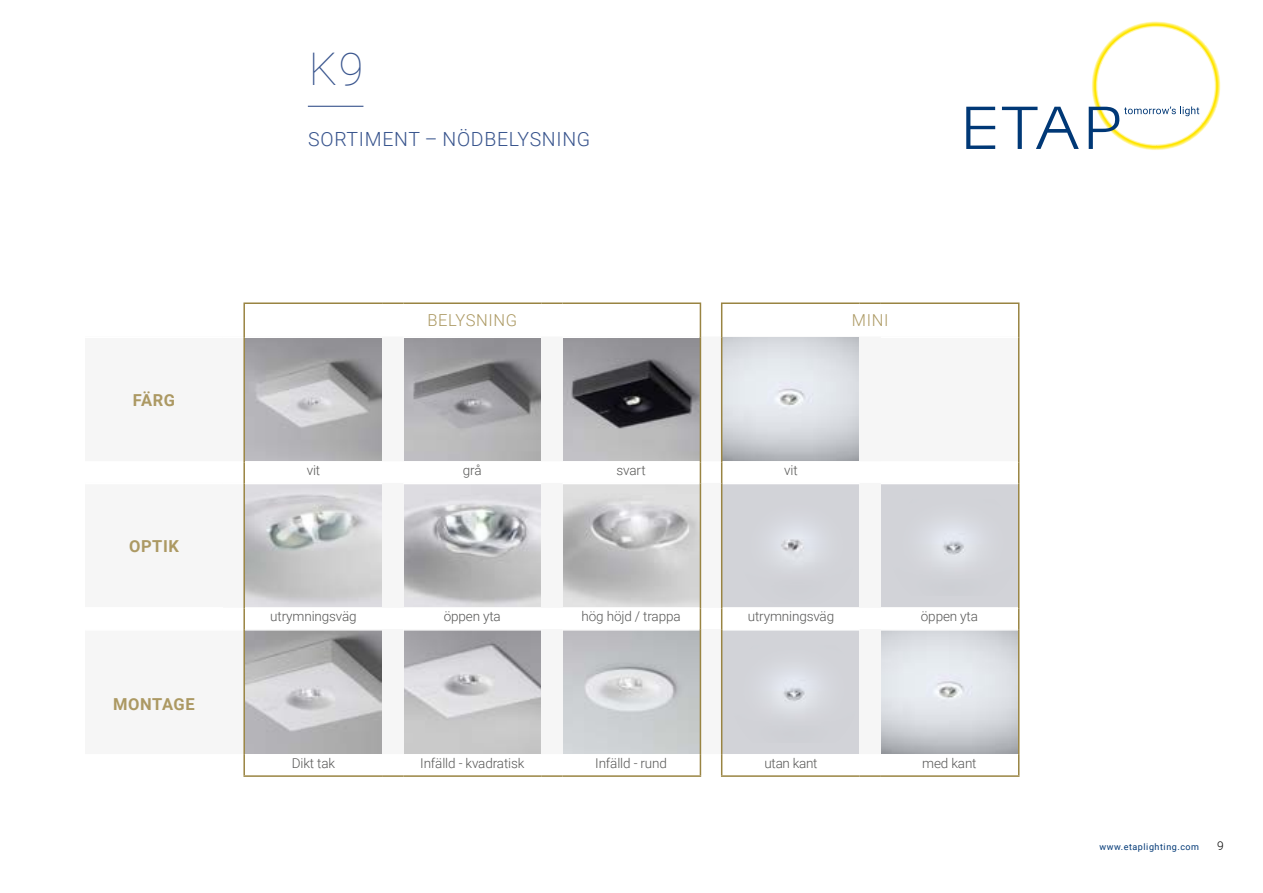
<style>
.page{position:relative;width:1263px;height:893px;background:#fff}
.page>*{position:absolute;margin:0;border:0;box-sizing:border-box;transform-origin:0 0}
.t1{font:100 45px "Roboto";color:#38548d}
.t2{font:300 19.5px "Roboto";letter-spacing:.035em;color:#38548d}
.t3{font:700 16.5px "Roboto";letter-spacing:.035em;color:#ac9963}
.t4{font:300 16.5px "Roboto";letter-spacing:.035em;color:#ac9963}
.t5{font:300 13.5px "Roboto";letter-spacing:-.01em;color:#575756}
.t6{font:300 12px "Roboto";color:#000}
.t7{font:9px "Roboto";letter-spacing:.06em;color:#003876}
</style>
<div class="page">
<svg style="left:966px;top:107px;width:29px;height:42px"></svg>
<svg style="left:1002px;top:107px;width:77px;height:42px"></svg>
<svg style="left:1089px;top:21px;width:132px;height:129px"></svg>
<svg style="left:404px;top:461px;width:455px;height:314px"></svg>
<img style="left:245px;top:338px;width:136px;height:123px">
<img style="left:404px;top:338px;width:136px;height:123px">
<img style="left:563px;top:338px;width:136px;height:123px">
<img style="left:723px;top:337px;width:136px;height:124px">
<img style="left:245px;top:484px;width:136px;height:123px">
<img style="left:404px;top:484px;width:136px;height:123px">
<img style="left:563px;top:484px;width:136px;height:123px">
<div style="left:723px;top:484px;width:136px;height:123px;background:#d2d3d8"></div>
<img style="left:771px;top:523px;width:51px;height:42px">
<div style="left:882px;top:484px;width:136px;height:123px;background:#d2d3d8"></div>
<img style="left:924px;top:522px;width:57px;height:43px">
<img style="left:245px;top:631px;width:136px;height:122px">
<img style="left:404px;top:631px;width:136px;height:122px">
<img style="left:563px;top:631px;width:136px;height:122px">
<div style="left:723px;top:630px;width:136px;height:123px;background:#d2d3d8"></div>
<img style="left:765px;top:668px;width:57px;height:43px">
<img style="left:882px;top:631px;width:136px;height:122px">
<hr style="left:308px;top:106px;width:55px;height:1px;background:#38548d">
<hr style="left:1018px;top:304px;width:1px;height:33px;background:#998442">
<hr style="left:722px;top:483px;width:138px;height:1px;background:#fff">
<hr style="left:722px;top:608px;width:138px;height:1px;background:#fff">
<hr style="left:722px;top:629px;width:138px;height:2px;background:#fff">
<hr style="left:722px;top:754px;width:138px;height:2px;background:#fff">
<hr style="left:403px;top:461px;width:138px;height:2px;background:#fff">
<hr style="left:722px;top:461px;width:138px;height:2px;background:#fff">
<hr style="left:403px;top:483px;width:138px;height:1px;background:#fff">
<hr style="left:403px;top:608px;width:138px;height:1px;background:#fff">
<hr style="left:403px;top:629px;width:138px;height:2px;background:#fff">
<hr style="left:403px;top:754px;width:138px;height:2px;background:#fff">
<hr style="left:562px;top:461px;width:138px;height:2px;background:#fff">
<hr style="left:562px;top:483px;width:138px;height:1px;background:#fff">
<hr style="left:562px;top:608px;width:138px;height:1px;background:#fff">
<hr style="left:562px;top:629px;width:138px;height:2px;background:#fff">
<hr style="left:562px;top:754px;width:138px;height:2px;background:#fff">
<hr style="left:243px;top:302px;width:139px;height:2px;background:#998442">
<hr style="left:243px;top:304px;width:2px;height:33px;background:#998442">
<hr style="left:382px;top:302px;width:21px;height:2px;background:#998442">
<hr style="left:403px;top:302px;width:138px;height:2px;background:#998442">
<hr style="left:541px;top:302px;width:21px;height:2px;background:#998442">
<hr style="left:562px;top:302px;width:139px;height:2px;background:#998442">
<hr style="left:700px;top:304px;width:1px;height:33px;background:#998442">
<hr style="left:243px;top:337px;width:2px;height:125px;background:#998442">
<hr style="left:700px;top:337px;width:1px;height:125px;background:#998442">
<hr style="left:243px;top:462px;width:2px;height:21px;background:#998442">
<svg style="left:700px;top:462px;width:1px;height:21px"></svg>
<hr style="left:243px;top:483px;width:2px;height:126px;background:#998442">
<hr style="left:700px;top:483px;width:1px;height:126px;background:#998442">
<hr style="left:243px;top:630px;width:2px;height:125px;background:#998442">
<hr style="left:700px;top:630px;width:1px;height:125px;background:#998442">
<hr style="left:243px;top:755px;width:2px;height:20px;background:#998442">
<svg style="left:700px;top:755px;width:1px;height:20px"></svg>
<hr style="left:243px;top:775px;width:139px;height:2px;background:#998442">
<hr style="left:382px;top:775px;width:21px;height:2px;background:#998442">
<hr style="left:403px;top:775px;width:138px;height:2px;background:#998442">
<hr style="left:541px;top:775px;width:21px;height:2px;background:#998442">
<hr style="left:562px;top:775px;width:139px;height:2px;background:#998442">
<hr style="left:243px;top:609px;width:2px;height:21px;background:#998442">
<svg style="left:700px;top:609px;width:1px;height:21px"></svg>
<hr style="left:721px;top:302px;width:139px;height:2px;background:#998442">
<hr style="left:721px;top:304px;width:1px;height:33px;background:#998442">
<hr style="left:860px;top:302px;width:21px;height:2px;background:#998442">
<hr style="left:881px;top:302px;width:138px;height:2px;background:#998442">
<hr style="left:721px;top:337px;width:1px;height:125px;background:#998442">
<hr style="left:1018px;top:337px;width:1px;height:125px;background:#998442">
<svg style="left:721px;top:462px;width:1px;height:21px"></svg>
<svg style="left:1018px;top:462px;width:1px;height:21px"></svg>
<hr style="left:721px;top:483px;width:1px;height:126px;background:#998442">
<hr style="left:1018px;top:483px;width:1px;height:126px;background:#998442">
<svg style="left:721px;top:609px;width:1px;height:21px"></svg>
<svg style="left:1018px;top:609px;width:1px;height:21px"></svg>
<hr style="left:721px;top:630px;width:1px;height:125px;background:#998442">
<hr style="left:1018px;top:630px;width:1px;height:125px;background:#998442">
<svg style="left:721px;top:755px;width:1px;height:20px"></svg>
<svg style="left:1018px;top:755px;width:1px;height:20px"></svg>
<hr style="left:721px;top:775px;width:139px;height:2px;background:#998442">
<hr style="left:860px;top:775px;width:21px;height:2px;background:#998442">
<hr style="left:881px;top:775px;width:138px;height:2px;background:#998442">
<p class="t3" style="left:133px;top:388px;width:44px">FÄRG</p>
<p class="t3" style="left:129px;top:534px;width:51px">OPTIK</p>
<p class="t3" style="left:113px;top:692px;width:83px">MONTAGE</p>
<h1 class="t1" style="left:309px;top:37px;width:56px">K9</h1>
<h2 class="t2" style="left:308px;top:125px;width:283px">SORTIMENT – NÖDBELYSNING</h2>
<p class="t4" style="left:428px;top:309px;width:91px">BELYSNING</p>
<p class="t4" style="left:852px;top:309px;width:38px">MINI</p>
<p class="t5" style="left:307px;top:461px;width:15px">vit</p>
<p class="t5" style="left:463px;top:461px;width:20px">grå</p>
<p class="t5" style="left:616px;top:461px;width:31px">svart</p>
<p class="t5" style="left:784px;top:461px;width:15px">vit</p>
<p class="t5" style="left:270px;top:607px;width:88px">utrymningsväg</p>
<p class="t5" style="left:444px;top:607px;width:59px">öppen yta</p>
<p class="t5" style="left:581px;top:607px;width:101px">hög höjd / trappa</p>
<p class="t5" style="left:748px;top:607px;width:88px">utrymningsväg</p>
<p class="t5" style="left:921px;top:607px;width:59px">öppen yta</p>
<p class="t5" style="left:292px;top:753px;width:45px">Dikt tak</p>
<p class="t5" style="left:420px;top:753px;width:106px">Infälld - kvadratisk</p>
<p class="t5" style="left:595px;top:753px;width:73px">Infälld - rund</p>
<p class="t5" style="left:764px;top:753px;width:55px">utan kant</p>
<p class="t5" style="left:922px;top:753px;width:56px">med kant</p>
<p class="t7" style="left:1099px;top:841px;width:101px">www.etaplighting.com</p>
<p class="t6" style="left:1217px;top:838px;width:8px">9</p>
</div>
